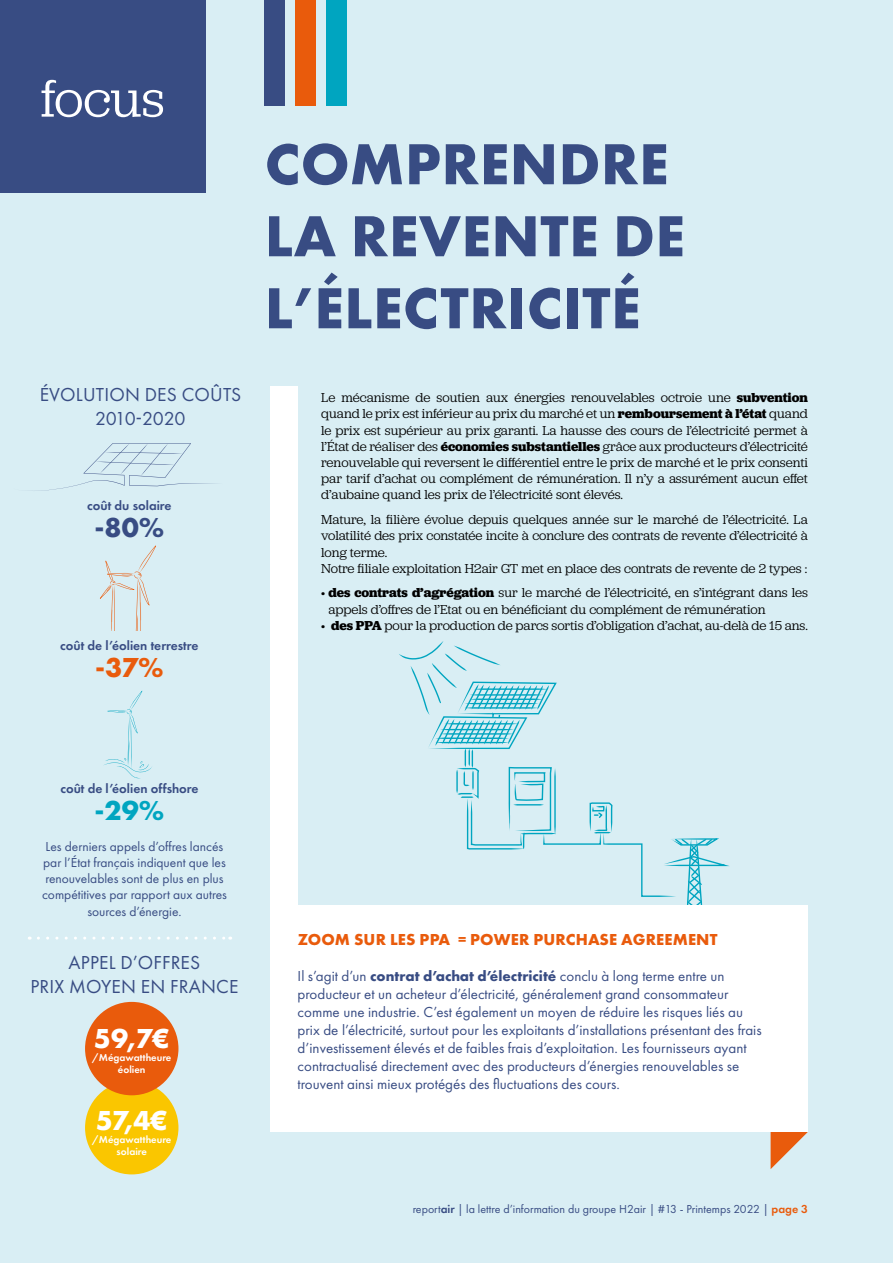
<style>
.page{position:relative;width:893px;height:1263px;background:#d9eef4}
.page>*{position:absolute;margin:0;border:0;box-sizing:border-box;transform-origin:0 0}
.t1{font:700 60px/72px "Futura PT";letter-spacing:.01em;color:#384c83}
.t2{font:54px "Jubilat";color:#fff}
.t3{font:700 28.5px "Futura PT";color:#fff}
.t4{font:700 28.5px "Futura PT";color:#384c83}
.t5{font:700 28.5px "Futura PT";color:#e95b0c}
.t6{font:700 28.5px "Futura PT";color:#00a5c0}
.t7{font:19.5px/23.4px "Futura PT";letter-spacing:.01em;color:#384c83;text-align:center}
.t8{font:700 16.5px "Futura PT";letter-spacing:.01em;color:#e95b0c}
.t9{font:15px/18px "Futura PT";color:#384c83}
.t10{font:13.5px/16.2px "Jubilat";letter-spacing:-.005em;color:#000}
.t11{font:13.5px/16.2px "Futura PT";color:#384c83;text-align:center}
.t12{font:600 13.5px "Futura PT";color:#384c83}
.t13{font:12px "Futura PT";color:#384c83}
.t14{font:600 10.5px/12.6px "Futura PT";color:#fff;text-align:center}
.s1{font-weight:700}
.s2{font-weight:600}
.s3{font-weight:600;color:#e95b0c}
</style>
<div class="page">
<div style="left:0;top:0;width:206px;height:193px;background:#384c83"></div>
<div style="left:326px;top:0;width:21px;height:105px;background:#00a5c0"></div>
<div style="left:264px;top:0;width:21px;height:105px;background:#384c83"></div>
<div style="left:295px;top:0;width:21px;height:105px;background:#e95b0c"></div>
<div style="left:271px;top:386px;width:27px;height:585px;background:#fff"></div>
<svg style="left:399px;top:641px;width:331px;height:265px"></svg>
<svg style="left:38px;top:936px;width:193px;height:3px"></svg>
<svg style="left:100px;top:545px;width:56px;height:85px"></svg>
<svg style="left:104px;top:691px;width:48px;height:88px"></svg>
<svg style="left:32px;top:443px;width:184px;height:48px"></svg>
<div style="left:85px;top:1081px;width:93px;height:93px;background:#fac600;border-radius:50%"></div>
<div style="left:85px;top:1002px;width:93px;height:93px;background:#e95b0c;border-radius:50%"></div>
<svg style="left:771px;top:1132px;width:37px;height:37px"></svg>
<div style="left:271px;top:906px;width:537px;height:226px;background:#fff"></div>
<h2 class="t2" style="left:41px;top:65px;width:126px">focus</h2>
<h3 class="t7" style="left:40px;top:383px;width:203px">ÉVOLUTION DES COÛTS<br>2010-2020</h3>
<p class="t12" style="left:87px;top:497px;width:86px">coût du solaire</p>
<h3 class="t4" style="left:95px;top:509px;width:71px">-80%</h3>
<p class="t12" style="left:60px;top:637px;width:140px">coût de l’éolien terrestre</p>
<h3 class="t5" style="left:95px;top:649px;width:70px">-37%</h3>
<h1 class="t1" style="left:265px;top:127px;width:421px">COMPRENDRE<br>LA REVENTE DE<br>L’ÉLECTRICITÉ</h1>
<p class="t10" style="left:321px;top:389px;width:488px;text-align:justify">Le mécanisme de soutien aux énergies renouvelables octroie une <span class="s1">subvention </span>quand le prix est inférieur au prix du marché et un <span class="s1">remboursement à l’état</span> quand le prix est supérieur au prix garanti. La hausse des cours de l’électricité permet à l’État de réaliser des <span class="s1">économies substantielles</span> grâce aux producteurs d’électricité renouvelable qui reversent le différentiel entre le prix de marché et le prix consenti par tarif d’achat ou complément de rémunération. Il n’y a assurément aucun effet d’aubaine quand les prix de l’électricité sont élevés.</p>
<p class="t10" style="left:321px;top:511px;width:488px">Mature, la filière évolue depuis quelques année sur le marché de l’électricité. La volatilité des prix constatée incite à conclure des contrats de revente d’électricité à long terme.<br>Notre filiale exploitation H2air GT met en place des contrats de revente de 2 types :</p>
<p class="t10" style="left:328px;top:584px;width:481px;text-indent:-7px">• <span class="s1">des contrats d’agrégation</span> sur le marché de l’électricité, en s’intégrant dans les appels d’offres de l’Etat ou en bénéficiant du complément de rémunération</p>
<p class="t10" style="left:321px;top:617px;width:488px">• <span class="s1">des PPA</span> pour la production de parcs sortis d’obligation d’achat, au-delà de 15 ans.</p>
<p class="t12" style="left:60px;top:780px;width:140px">coût de l’éolien offshore</p>
<h3 class="t6" style="left:95px;top:792px;width:71px">-29%</h3>
<p class="t11" style="left:42px;top:838px;width:186px">Les derniers appels d’offres lancés par l’État français indiquent que les renouvelables sont de plus en plus compétitives par rapport aux autres sources d’énergie.</p>
<h3 class="t7" style="left:31px;top:951px;width:209px">APPEL D’OFFRES<br>PRIX MOYEN EN FRANCE</h3>
<h3 class="t3" style="left:94px;top:1020px;width:77px">59,7€</h3>
<p class="t14" style="left:92px;top:1051px;width:81px">/Mégawattheure éolien</p>
<h3 class="t3" style="left:96px;top:1102px;width:73px">57,4€</h3>
<p class="t14" style="left:92px;top:1133px;width:81px">/Mégawattheure solaire</p>
<p class="t8" style="left:298px;top:929px;width:421px">ZOOM SUR LES PPA = POWER PURCHASE AGREEMENT</p>
<p class="t9" style="left:298px;top:967px;width:465px">Il s’agit d’un <span class="s1">contrat d’achat d’électricité</span> conclu à long terme entre un producteur et un acheteur d’électricité, généralement grand consommateur comme une industrie. C’est également un moyen de réduire les risques liés au prix de l’électricité, surtout pour les exploitants d’installations présentant des frais d’investissement élevés et de faibles frais d’exploitation. Les fournisseurs ayant contractualisé directement avec des producteurs d’énergies renouvelables se trouvent ainsi mieux protégés des fluctuations des cours.</p>
<p class="t13" style="left:413px;top:1201px;width:397px">report<span class="s2">air</span> | la lettre d’information du groupe H2air | #13 - Printemps 2022 | <span class="s3">page 3</span></p>
</div>
